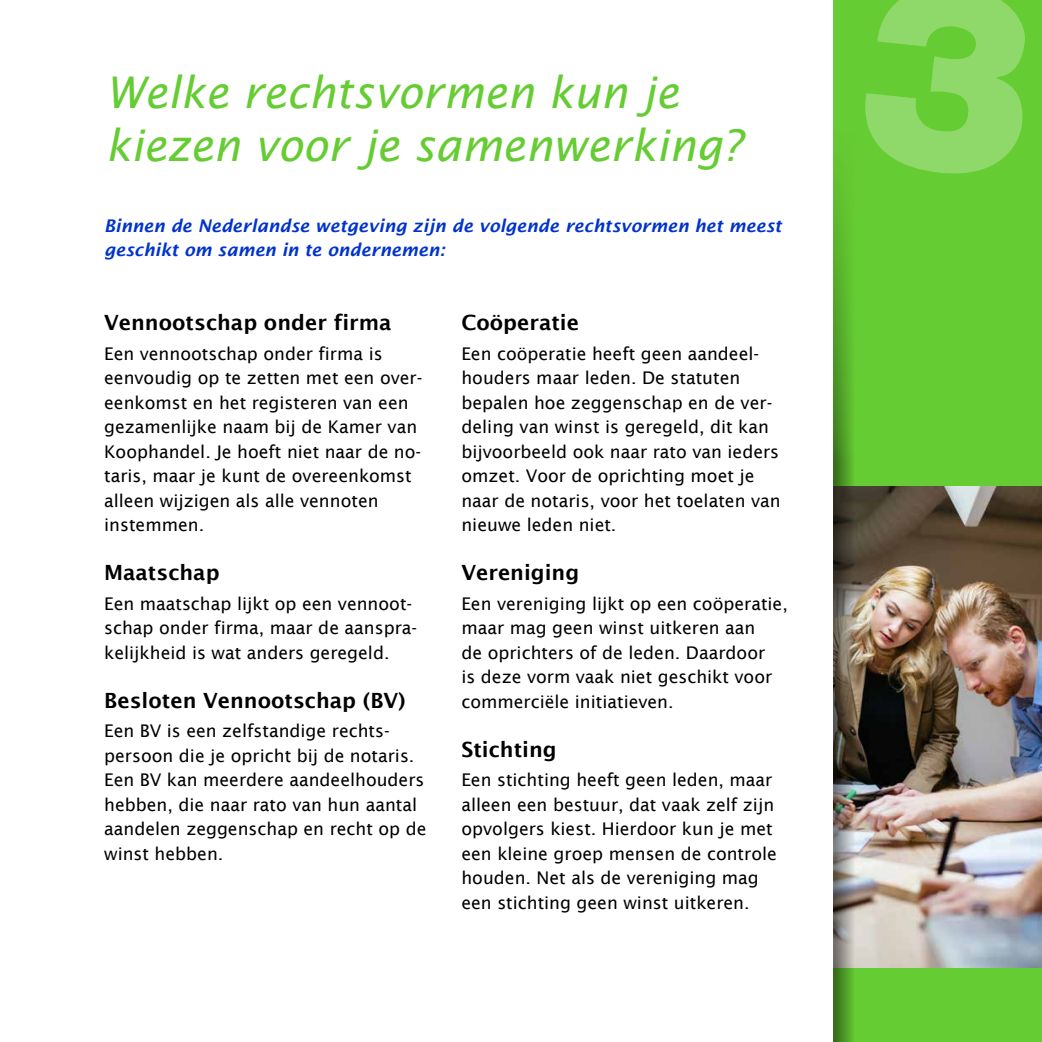
<style>
.page{position:relative;width:1042px;height:1042px;background:#fff}
.page>*{position:absolute;margin:0;border:0;box-sizing:border-box;transform-origin:0 0}
.t1{font:italic 43.75px/52.5px "Lucida Sans";color:#6c3}
.t2{font:600 21px "Lucida Sans";color:#000}
.t3{font:17.5px/24.5px "Lucida Sans";color:#000}
.t4{font:italic 600 17.5px/24.5px "Lucida Sans";color:#03c}
</style>
<div class="page">
<div style="left:833px;top:0;width:209px;height:1042px;background:#6c3"></div>
<img style="left:862px;top:486px;width:180px;height:481px">
<img style="left:833px;top:180px;width:29px;height:862px">
<h1 class="t1" style="left:106px;top:66px;width:638px">Welke rechtsvormen kun je kiezen voor je samenwerking?</h1>
<p class="t4" style="left:104px;top:213px;width:679px">Binnen de Nederlandse wetgeving zijn de volgende rechtsvormen het meest geschikt om samen in te ondernemen:</p>
<p class="t2" style="left:104px;top:311px;width:289px">Vennootschap onder firma</p>
<p class="t3" style="left:104px;top:341px;width:320px">Een vennootschap onder firma is eenvoudig op te zetten met een over&shy;eenkomst en het registeren van een gezamenlijke naam bij de Kamer van<br>Koophandel. Je hoeft niet naar de no&shy;taris, maar je kunt de overeenkomst alleen wijzigen als alle vennoten instemmen.</p>
<p class="t2" style="left:104px;top:561px;width:117px">Maatschap</p>
<p class="t3" style="left:104px;top:591px;width:315px">Een maatschap lijkt op een vennoot&shy;schap onder firma, maar de aanspra&shy;kelijkheid is wat anders geregeld.</p>
<p class="t2" style="left:104px;top:688px;width:303px">Besloten Vennootschap (BV)</p>
<p class="t3" style="left:104px;top:719px;width:324px">Een BV is een zelfstandige rechts&shy;persoon die je opricht bij de notaris.<br>Een BV kan meerdere aandeelhouders hebben, die naar rato van hun aantal aandelen zeggenschap en recht op de winst hebben.</p>
<p class="t2" style="left:461px;top:311px;width:119px">Coöperatie</p>
<p class="t3" style="left:461px;top:341px;width:321px">Een coöperatie heeft geen aandeel&shy;houders maar leden. De statuten bepalen hoe zeggenschap en de ver&shy;deling van winst is geregeld, dit kan bijvoorbeeld ook naar rato van ieders omzet. Voor de oprichting moet je naar de notaris, voor het toelaten van nieuwe leden niet.</p>
<p class="t2" style="left:461px;top:561px;width:119px">Vereniging</p>
<p class="t3" style="left:461px;top:591px;width:328px">Een vereniging lijkt op een coöperatie, maar mag geen winst uitkeren aan<br>de oprichters of de leden. Daardoor<br>is deze vorm vaak niet geschikt voor commerciële initiatieven.</p>
<p class="t2" style="left:461px;top:737px;width:97px">Stichting</p>
<p class="t3" style="left:461px;top:768px;width:317px">Een stichting heeft geen leden, maar alleen een bestuur, dat vaak zelf zijn opvolgers kiest. Hierdoor kun je met een kleine groep mensen de controle houden. Net als de vereniging mag een stichting geen winst uitkeren.</p>
</div>
